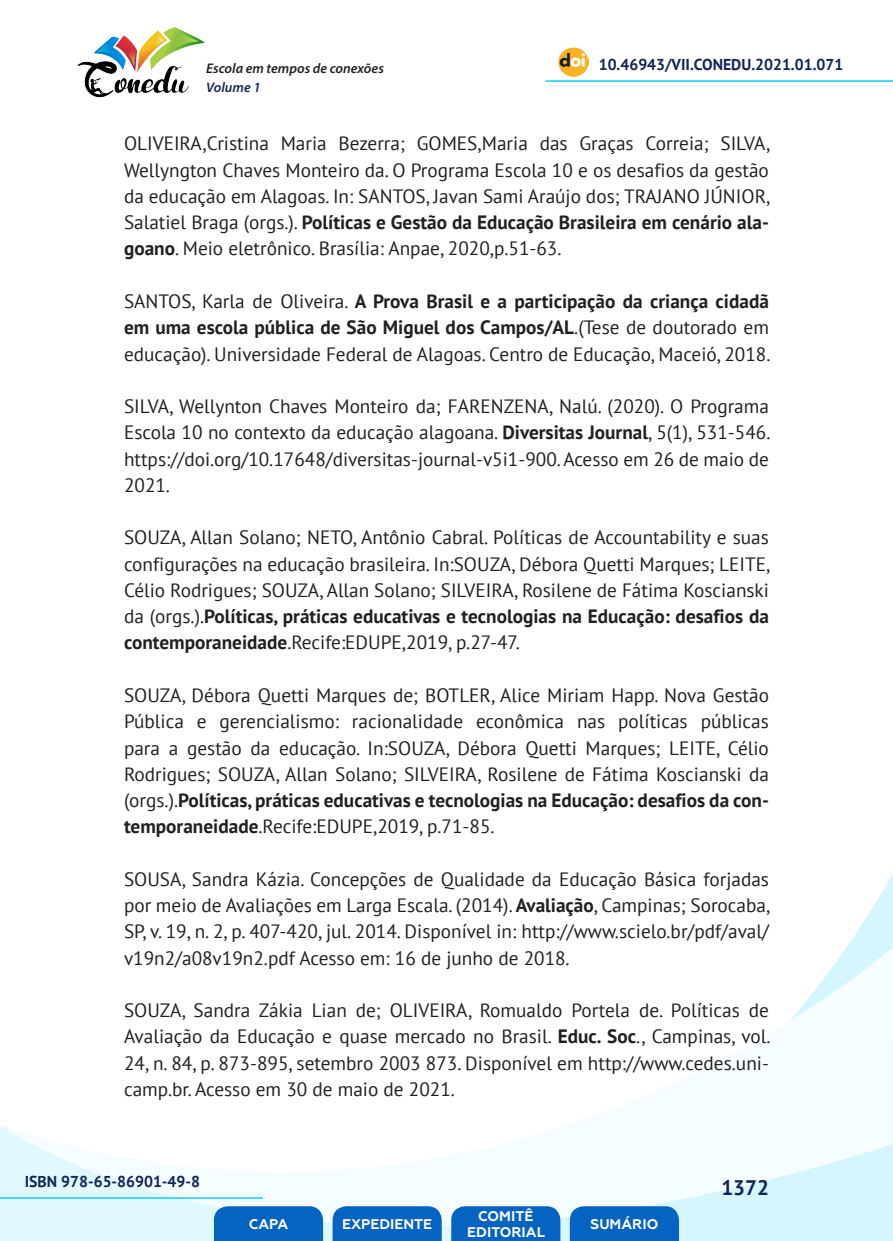
<style>
.page{position:relative;width:893px;height:1241px;background:#fff}
.page>*{position:absolute;margin:0;border:0;box-sizing:border-box;transform-origin:0 0}
.t1{font:700 21px "PT Sans";color:#112558}
._17_REFERENCIAS{font:19.25px/26.2px "PT Sans";color:#231f20;text-align:justify}
.t2{font:700 15.75px "PT Sans";color:#112558}
.t3{font:700 14px/16.8px "Geometria";color:#fff;text-align:center}
.t4{font:italic 600 14px "Myriad Pro";color:#231f20}
.t5{font:italic 600 14px "Myriad Pro";color:#112558}
.s1{font-weight:700}
</style>
<div class="page">
<svg style="left:848px;top:873px;width:45px;height:73px"></svg>
<svg style="left:0;top:946px;width:893px;height:294px"></svg>
<hr style="left:0;top:1196px;width:263px;height:2px;background:#2dd4fe">
<hr style="left:546px;top:80px;width:347px;height:2px;background:#2dd4fe">
<img style="left:559px;top:47px;width:30px;height:30px">
<img style="left:77px;top:27px;width:128px;height:71px">
<svg style="left:214px;top:1205px;width:109px;height:35px;background:#126bc4"></svg>
<svg style="left:333px;top:1205px;width:109px;height:35px;background:#126bc4"></svg>
<svg style="left:451px;top:1205px;width:109px;height:35px;background:#126bc4"></svg>
<svg style="left:570px;top:1205px;width:109px;height:35px;background:#116bc4"></svg>
<p class="t4" style="left:206px;top:59px;width:179px">Escola em tempos de conexões</p>
<p class="t2" style="left:599px;top:54px;width:246px">10.46943/VII.CONEDU.2021.01.071</p>
<p class="t5" style="left:206px;top:78px;width:56px">Volume 1</p>
<p class="_17_REFERENCIAS" style="left:124px;top:130px;width:648px">OLIVEIRA,Cristina Maria Bezerra; GOMES,Maria das Graças Correia; SILVA, Wellyngton Chaves Monteiro da. O Programa Escola 10 e os desafios da gestão da educação em Alagoas. In: SANTOS, Javan Sami Araújo dos; TRAJANO JÚNIOR, Salatiel Braga (orgs.). <span class="s1">Políticas e Gestão da Educação Brasileira em cenário ala&shy;goano</span>. Meio eletrônico. Brasília: Anpae, 2020,p.51-63.</p>
<p class="_17_REFERENCIAS" style="left:124px;top:287px;width:648px">SANTOS, Karla de Oliveira. <span class="s1">A Prova Brasil e a participação da criança cidadã em uma escola pública de São Miguel dos Campos/AL</span>.(Tese de doutorado em educação). Universidade Federal de Alagoas. Centro de Educação, Maceió, 2018.</p>
<p class="_17_REFERENCIAS" style="left:124px;top:392px;width:648px">SILVA, Wellynton Chaves Monteiro da; FARENZENA, Nalú. (2020). O Programa Escola 10 no contexto da educação alagoana. <span class="s1">Diversitas Journal</span>, 5(1), 531-546. https://doi.org/10.17648/diversitas-journal-v5i1-900. Acesso em 26 de maio de 2021.</p>
<p class="_17_REFERENCIAS" style="left:124px;top:524px;width:648px">SOUZA, Allan Solano; NETO, Antônio Cabral. Políticas de Accountability e suas configurações na educação brasileira. In:SOUZA, Débora Quetti Marques; LEITE, Célio Rodrigues; SOUZA, Allan Solano; SILVEIRA, Rosilene de Fátima Koscianski da (orgs.).<span class="s1">Políticas, práticas educativas e tecnologias na Educação: desafios da contemporaneidade</span>.Recife:EDUPE,2019, p.27-47.</p>
<p class="_17_REFERENCIAS" style="left:124px;top:681px;width:646px">SOUZA, Débora Quetti Marques de; BOTLER, Alice Miriam Happ. Nova Gestão Pública e gerencialismo: racionalidade econômica nas políticas públicas para a gestão da educação. In:SOUZA, Débora Quetti Marques; LEITE, Célio Rodrigues; SOUZA, Allan Solano; SILVEIRA, Rosilene de Fátima Koscianski da (orgs.).<span class="s1">Políticas, práticas educativas e tecnologias na Educação: desafios da con&shy;temporaneidade</span>.Recife:EDUPE,2019, p.71-85.</p>
<p class="_17_REFERENCIAS" style="left:124px;top:865px;width:648px">SOUSA, Sandra Kázia. Concepções de Qualidade da Educação Básica forjadas por meio de Avaliações em Larga Escala. (2014). <span class="s1">Avaliação</span>, Campinas; Sorocaba, SP, v. 19, n. 2, p. 407-420, jul. 2014. Disponível in: http://www.scielo.br/pdf/aval/ v19n2/a08v19n2.pdf Acesso em: 16 de junho de 2018.</p>
<p class="_17_REFERENCIAS" style="left:124px;top:996px;width:648px">SOUZA, Sandra Zákia Lian de; OLIVEIRA, Romualdo Portela de. Políticas de Avaliação da Educação e quase mercado no Brasil. <span class="s1">Educ. Soc</span>., Campinas, vol.<br>24, n. 84, p. 873-895, setembro 2003 873. Disponível em http://www.cedes.uni&shy;camp.br. Acesso em 30 de maio de 2021.</p>
<p class="t2" style="left:25px;top:1170px;width:177px">ISBN 978-65-86901-49-8</p>
<p class="t3" style="left:249px;top:1215px;width:41px">CAPA</p>
<p class="t3" style="left:342px;top:1215px;width:92px">EXPEDIENTE</p>
<p class="t3" style="left:467px;top:1207px;width:79px">COMITÊ<br>EDITORIAL</p>
<p class="t3" style="left:590px;top:1215px;width:69px">SUMÁRIO</p>
<p class="t1" style="left:721px;top:1173px;width:49px">1372</p>
</div>
